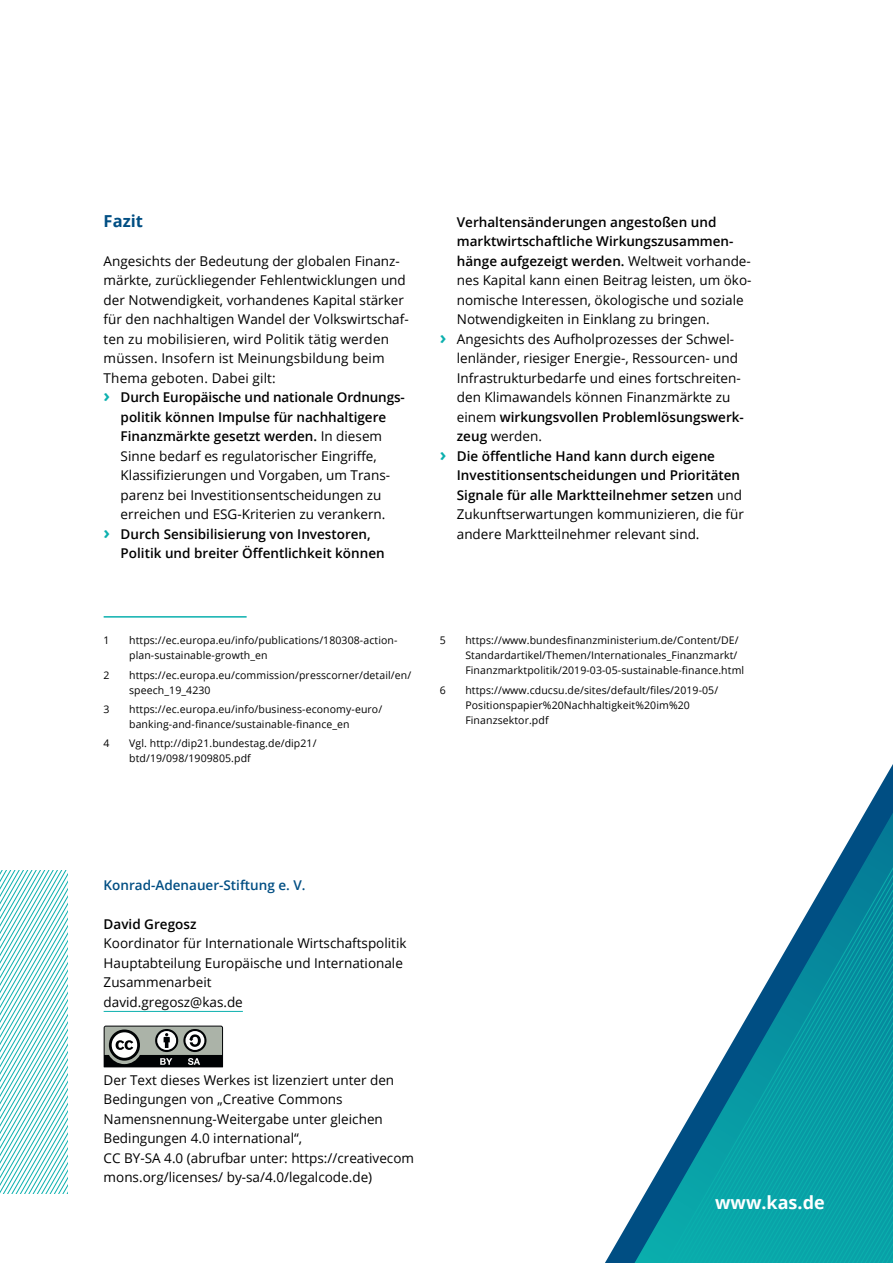
<style>
.page{position:relative;width:893px;height:1263px;background:#fff}
.page>*{position:absolute;margin:0;border:0;box-sizing:border-box;transform-origin:0 0}
.t1{font:700 18px "Open Sans";color:#fff}
.t2{font:700 16.5px "Open Sans";color:#004e83}
.Fließtext{font:13.5px/19.5px "Open Sans";color:#000}
.t3{font:600 13.5px/19.5px "Open Sans";color:#000}
.Impressum__Fließtext{font:600 13.5px "Open Sans";color:#004e83}
.Endnote{font:10.5px/15px "Open Sans";letter-spacing:.01em;color:#000}
.s1{font-weight:700;font-size:18px;color:#0bb0ae}
.s2{font-weight:600}
.s3{font-weight:400}
</style>
<div class="page">
<svg style="left:0;top:870px;width:68px;height:324px"></svg>
<svg style="left:104px;top:1025px;width:119px;height:42px"></svg>
<svg style="left:878px;top:764px;width:15px;height:26px"></svg>
<svg style="left:627px;top:790px;width:266px;height:473px"></svg>
<hr style="left:104px;top:616px;width:143px;height:2px;background:#0bb0ae">
<hr style="left:104px;top:1011px;width:139px;height:1px;background:#0bb0ae">
<h2 class="t2" style="left:104px;top:209px;width:41px">Fazit</h2>
<p class="Fließtext" style="left:104px;top:251px;width:307px">Angesichts der Bedeutung der globalen Finanz&shy;märkte, zurückliegender Fehlentwicklungen und der Notwendigkeit, vorhandenes Kapital stärker für den nachhaltigen Wandel der Volkswirtschaf&shy;ten zu mobilisieren, wird Politik tätig werden müssen. Insofern ist Meinungsbildung beim Thema geboten. Dabei gilt:</p>
<p class="Fließtext" style="left:121px;top:387px;width:286px;text-indent:-17px"><span class="s1">›</span> <span class="s2">Durch Europäische und nationale Ordnungs&shy;politik können Impulse für nachhaltigere Finanzmärkte gesetzt werden.</span> In diesem Sinne bedarf es regulatorischer Eingriffe, Klassifizierungen und Vorgaben, um Trans&shy;parenz bei Investitionsentscheidungen zu erreichen und ESG-Kriterien zu verankern.</p>
<p class="t3" style="left:121px;top:524px;width:266px;text-indent:-17px"><span class="s1">›</span> Durch Sensibilisierung von Investoren,<br>Politik und breiter Öffentlichkeit können</p>
<p class="Fließtext" style="left:457px;top:212px;width:296px"><span class="s2">Verhaltensänderungen angestoßen und marktwirtschaftliche Wirkungszusammen&shy;hänge aufgezeigt werden.</span> Weltweit vorhande&shy;nes Kapital kann einen Beitrag leisten, um öko&shy;nomische Interessen, ökologische und soziale Notwendigkeiten in Einklang zu bringen.</p>
<p class="Fließtext" style="left:457px;top:329px;width:289px;text-indent:-17px"><span class="s1">›</span> Angesichts des Aufholprozesses der Schwel&shy;lenländer, riesiger Energie-, Ressourcen- und Infrastrukturbedarfe und eines fortschreiten&shy;den Klimawandels können Finanzmärkte zu einem <span class="s2">wirkungsvollen Problemlösungswerk&shy;zeug</span> werden.</p>
<p class="t3" style="left:457px;top:446px;width:289px;text-indent:-17px"><span class="s1">›</span> Die öffentliche Hand kann durch eigene Investitionsentscheidungen und Prioritäten Signale für alle Marktteilnehmer setzen <span class="s3">und Zukunftserwartungen kommunizieren, die für andere Marktteilnehmer relevant sind.</span></p>
<p class="Endnote" style="left:104px;top:633px;width:8px">1</p>
<p class="Endnote" style="left:129px;top:633px;width:270px">https://ec.europa.eu/info/publications/180308-action&shy;plan-sustainable-growth_en</p>
<p class="Endnote" style="left:104px;top:667px;width:8px">2</p>
<p class="Endnote" style="left:129px;top:667px;width:284px">https://ec.europa.eu/commission/presscorner/detail/en/ speech_19_4230</p>
<p class="Endnote" style="left:104px;top:701px;width:8px">3</p>
<p class="Endnote" style="left:129px;top:701px;width:255px">https://ec.europa.eu/info/business-economy-euro/ banking-and-finance/sustainable-finance_en</p>
<p class="Endnote" style="left:104px;top:735px;width:8px">4</p>
<p class="Endnote" style="left:129px;top:735px;width:189px">Vgl. http://dip21.bundestag.de/dip21/ btd/19/098/1909805.pdf</p>
<p class="Endnote" style="left:440px;top:633px;width:8px">5</p>
<p class="Endnote" style="left:465px;top:633px;width:280px">https://www.bundesfinanzministerium.de/Content/DE/<br>Standardartikel/Themen/Internationales_Finanzmarkt/<br>Finanzmarktpolitik/2019-03-05-sustainable-finance.html</p>
<p class="Endnote" style="left:440px;top:682px;width:8px">6</p>
<p class="Endnote" style="left:465px;top:682px;width:254px">https://www.cducsu.de/sites/default/files/2019-05/<br>Positionspapier%20Nachhaltigkeit%20im%20<br>Finanzsektor.pdf</p>
<p class="Impressum__Fließtext" style="left:104px;top:876px;width:203px">Konrad-Adenauer-Stiftung e. V.</p>
<h4 class="t3" style="left:104px;top:914px;width:94px">David Gregosz</h4>
<p class="Fließtext" style="left:104px;top:933px;width:304px">Koordinator für Internationale Wirtschaftspolitik</p>
<p class="Fließtext" style="left:104px;top:953px;width:301px">Hauptabteilung Europäische und Internationale<br>Zusammenarbeit</p>
<p class="Fließtext" style="left:104px;top:992px;width:141px">david.gregosz@kas.de</p>
<p class="Fließtext" style="left:104px;top:1070px;width:312px">Der Text dieses Werkes ist lizenziert unter den Bedingungen von „Creative Commons Namensnennung-Weitergabe unter gleichen Bedingungen 4.0 international“,<br>CC BY-SA 4.0 (abrufbar unter: https://creativecom mons.org/licenses/ by-sa/4.0/legalcode.de)</p>
<h1 class="t1" style="left:715px;top:1190px;width:111px">www.kas.de</h1>
</div>
